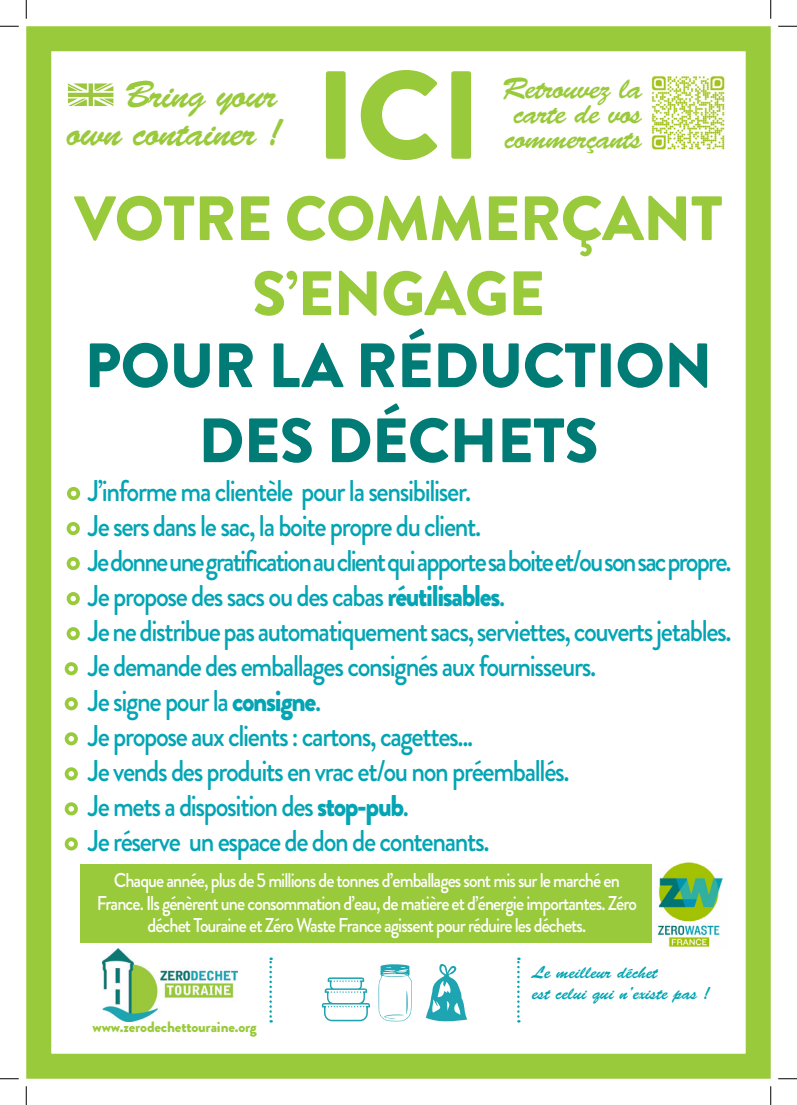
<style>
.page{position:relative;width:797px;height:1105px;background:#fff}
.page>*{position:absolute;margin:0;border:0;box-sizing:border-box;transform-origin:0 0}
.t1{font:900 125px "Brandon Grotesque";color:#99ca3b}
.t2{font:900 62.5px/75px "Brandon Grotesque";letter-spacing:-.01em;color:#007b75;text-align:center}
.t3{font:900 62.5px/75px "Brandon Grotesque";letter-spacing:-.01em;color:#99ca3b;text-align:center}
.t4{font:38.12px/38.1px "Brush Script Std";letter-spacing:-.025em;color:#99ca3b;text-align:right}
.t5{font:500 30px "Brandon Grotesque";letter-spacing:-.05em;color:#03a5b4;scale:.9 1}
.t6{font:500 30px "Brandon Grotesque";letter-spacing:-.07em;color:#03a5b4;scale:.9 1}
.t7{font:30px "Brush Script Std";letter-spacing:-.025em;color:#99ca3b}
.t8{font:500 20px/22.5px "Brandon Grotesque";letter-spacing:-.05em;color:#fff;text-align:center;scale:.9 1}
.t9{font:17.5px "Brush Script Std";color:#03a5b4}
.t10{font:900 15px "Brandon Grotesque";letter-spacing:-.01em;color:#99ca3b}
.s1{font-weight:900}
</style>
<div class="page">
<div style="left:26px;top:26px;width:744px;height:1053px;border:25px solid #99ca3b"></div>
<div style="left:80px;top:864px;width:573px;height:79px;background:#99ca3b"></div>
<div style="left:67px;top:557px;width:13px;height:13px;border:4px solid #99ca3b;border-radius:50%"></div>
<div style="left:67px;top:487px;width:13px;height:13px;border:4px solid #99ca3b;border-radius:50%"></div>
<div style="left:67px;top:522px;width:13px;height:13px;border:4px solid #99ca3b;border-radius:50%"></div>
<div style="left:67px;top:592px;width:13px;height:13px;border:4px solid #99ca3b;border-radius:50%"></div>
<div style="left:67px;top:627px;width:13px;height:13px;border:4px solid #99ca3b;border-radius:50%"></div>
<div style="left:65px;top:697px;width:13px;height:13px;border:4px solid #99ca3b;border-radius:50%"></div>
<div style="left:65px;top:732px;width:13px;height:13px;border:4px solid #99ca3b;border-radius:50%"></div>
<div style="left:65px;top:767px;width:13px;height:13px;border:4px solid #99ca3b;border-radius:50%"></div>
<div style="left:65px;top:802px;width:13px;height:13px;border:4px solid #99ca3b;border-radius:50%"></div>
<div style="left:65px;top:837px;width:13px;height:13px;border:4px solid #99ca3b;border-radius:50%"></div>
<div style="left:65px;top:662px;width:13px;height:13px;border:4px solid #99ca3b;border-radius:50%"></div>
<img style="left:103px;top:948px;width:135px;height:73px">
<svg style="left:378px;top:964px;width:34px;height:57px"></svg>
<svg style="left:426px;top:964px;width:41px;height:57px"></svg>
<svg style="left:322px;top:977px;width:48px;height:44px"></svg>
<svg style="left:269px;top:957px;width:3px;height:65px"></svg>
<svg style="left:517px;top:957px;width:2px;height:65px"></svg>
<svg style="left:68px;top:83px;width:45px;height:23px"></svg>
<img style="left:657px;top:862px;width:66px;height:85px">
<img style="left:651px;top:75px;width:74px;height:75px">
<svg style="left:0;top:25px;width:19px;height:2px"></svg>
<svg style="left:778px;top:25px;width:19px;height:2px"></svg>
<svg style="left:0;top:1078px;width:19px;height:1px"></svg>
<svg style="left:778px;top:1078px;width:19px;height:1px"></svg>
<svg style="left:25px;top:0;width:2px;height:19px"></svg>
<svg style="left:25px;top:1086px;width:2px;height:19px"></svg>
<svg style="left:770px;top:0;width:1px;height:19px"></svg>
<svg style="left:770px;top:1086px;width:1px;height:19px"></svg>
<p class="t1" style="left:315px;top:27px;width:168px">ICI</p>
<p class="t3" style="left:74px;top:182px;width:650px">VOTRE COMMERÇANT<br>S’ENGAGE</p>
<p class="t2" style="left:84px;top:329px;width:629px">POUR LA RÉDUCTION<br>DES DÉCHETS</p>
<p class="t7" style="left:502px;top:71px;width:142px">Retrouvez la</p>
<p class="t7" style="left:514px;top:96px;width:130px">carte de vos</p>
<p class="t7" style="left:505px;top:121px;width:139px">commerçants</p>
<p class="t4" style="left:67px;top:76px;width:217px">Bring your own container !</p>
<p class="t5" style="left:88px;top:469px;width:427px">J’informe ma clientèle pour la sensibiliser.</p>
<p class="t5" style="left:88px;top:504px;width:438px">Je sers dans le sac, la boite propre du client.</p>
<p class="t6" style="left:88px;top:539px;width:716px">Je donne une gratification au client qui apporte sa boite et/ou son sac propre.</p>
<p class="t5" style="left:88px;top:574px;width:465px">Je propose des sacs ou des cabas <span class="s1">réutilisables</span>.</p>
<p class="t5" style="left:88px;top:609px;width:716px">Je ne distribue pas automatiquement sacs, serviettes, couverts jetables.</p>
<p class="t5" style="left:88px;top:644px;width:566px">Je demande des emballages consignés aux fournisseurs.</p>
<p class="t5" style="left:88px;top:679px;width:260px">Je signe pour la <span class="s1">consigne</span>.</p>
<p class="t5" style="left:88px;top:714px;width:429px">Je propose aux clients : cartons, cagettes...</p>
<p class="t5" style="left:88px;top:749px;width:536px">Je vends des produits en vrac et/ou non préemballés.</p>
<p class="t5" style="left:88px;top:784px;width:358px">Je mets a disposition des <span class="s1">stop-pub</span>.</p>
<p class="t5" style="left:88px;top:819px;width:448px">Je réserve un espace de don de contenants.</p>
<p class="t8" style="left:97px;top:869px;width:601px">Chaque année, plus de 5 millions de tonnes d’emballages sont mis sur le marché en<br>France. Ils génèrent une consommation d’eau, de matière et d’énergie importantes. Zéro déchet Touraine et Zéro Waste France agissent pour réduire les déchets.</p>
<p class="t10" style="left:93px;top:1016px;width:166px">www.zerodechettouraine.org</p>
<p class="t9" style="left:532px;top:962px;width:127px">Le meilleur déchet</p>
<p class="t9" style="left:532px;top:983px;width:179px">est celui qui n’existe pas !</p>
</div>
